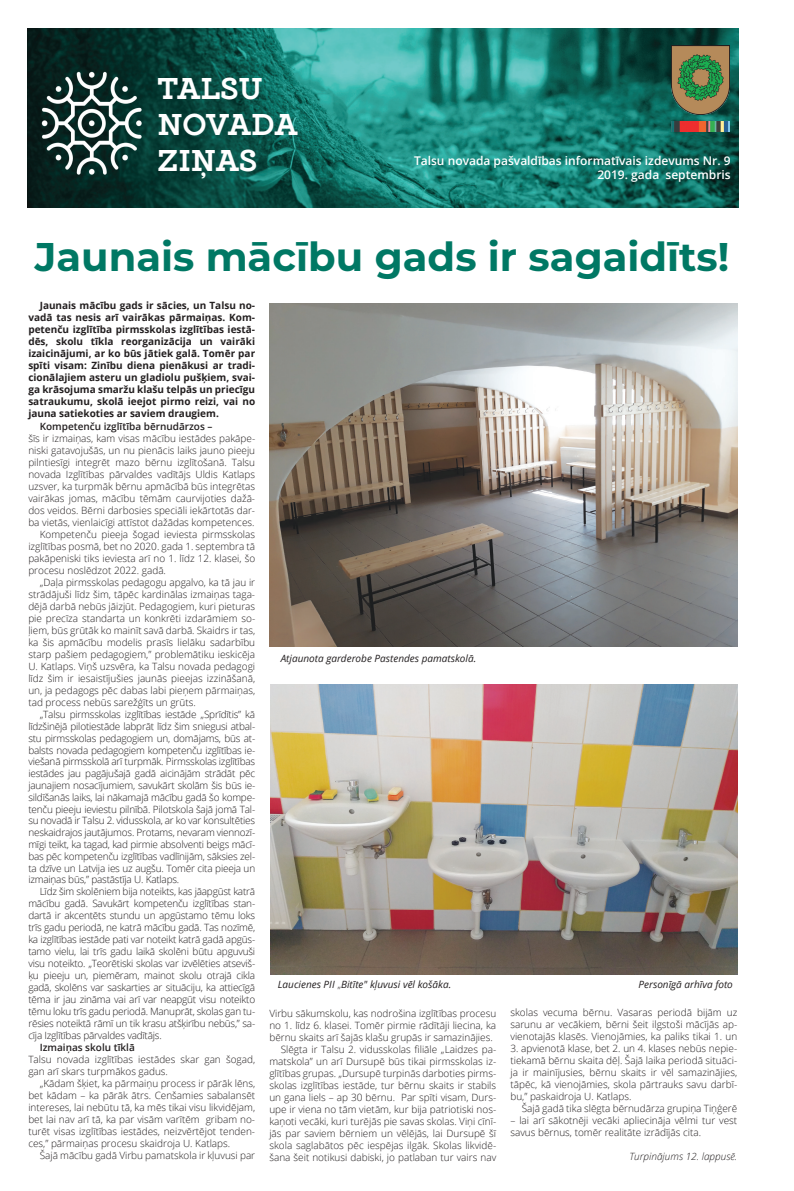
<style>
.page{position:relative;width:794px;height:1191px;background:#fff}
.page>*{position:absolute;margin:0;border:0;box-sizing:border-box;transform-origin:0 0}
.t1{font:700 40px "Montserrat";color:#007864}
.t2{font:700 30px/36px "Locke";letter-spacing:-.005em;color:#fff}
.t3{font:600 12px/14px "Open Sans";color:#fff;text-align:right}
.t4{font:300 10px/12px "Open Sans";color:#231f20;text-align:justify}
.t5{font:300 10px "Open Sans";letter-spacing:-.02em;color:#231f20}
.t6{font:700 10px/12px "Open Sans";color:#231f20;text-align:justify}
.t7{font:italic 10px "Open Sans";color:#231f20}
.t8{font:600 10px "Open Sans";color:#231f20}
.t9{font:italic 300 10px "Open Sans";color:#231f20}
.s1{font-weight:300;font-style:normal}
</style>
<div class="page">
<img style="left:27px;top:28px;width:711px;height:179px">
<img style="left:32px;top:61px;width:116px;height:120px">
<img style="left:671px;top:45px;width:58px;height:69px">
<img style="left:671px;top:121px;width:58px;height:10px">
<img style="left:269px;top:303px;width:468px;height:344px">
<img style="left:270px;top:684px;width:467px;height:290px">
<h2 class="t2" style="left:158px;top:70px;width:142px">TALSU<br>NOVADA<br>ZIŅAS</h2>
<p class="t3" style="left:414px;top:154px;width:318px">Talsu novada pašvaldības informatīvais izdevums Nr. 9<br>2019. gada septembris</p>
<h1 class="t1" style="left:35px;top:228px;width:696px">Jaunais mācību gads ir sagaidīts!</h1>
<p class="t6" style="left:28px;top:299px;width:228px;text-indent:11px">Jaunais mācību gads ir sācies, un Talsu no&shy;vadā tas nesis arī vairākas pārmaiņas. Kom&shy;petenču izglītība pirmsskolas izglītības iestā&shy;dēs, skolu tīkla reorganizācija un vairāki izaicinājumi, ar ko būs jātiek galā. Tomēr par spīti visam: Zinību diena pienākusi ar tradi&shy;cionālajiem asteru un gladiolu pušķiem, svai&shy;ga krāsojuma smaržu klašu telpās un priecīgu satraukumu, skolā ieejot pirmo reizi, vai no jauna satiekoties ar saviem draugiem.</p>
<p class="t8" style="left:40px;top:420px;width:174px">Kompetenču izglītība bērnudārzos –</p>
<p class="t4" style="left:28px;top:432px;width:228px">šīs ir izmaiņas, kam visas mācību iestādes pakāpe-</p>
<p class="t4" style="left:28px;top:444px;width:228px">niski gatavojušās, un nu pienācis laiks jauno pieeju</p>
<p class="t4" style="left:28px;top:456px;width:228px">pilntiesīgi integrēt mazo bērnu izglītošanā. Talsu</p>
<p class="t4" style="left:28px;top:468px;width:228px">novada Izglītības pārvaldes vadītājs Uldis Katlaps</p>
<p class="t4" style="left:28px;top:480px;width:228px">uzsver, ka turpmāk bērnu apmācībā būs integrētas</p>
<p class="t4" style="left:28px;top:492px;width:228px">vairākas jomas, mācību tēmām caurvijoties dažā-</p>
<p class="t4" style="left:28px;top:504px;width:228px">dos veidos. Bērni darbosies speciāli iekārtotās dar-</p>
<p class="t4" style="left:28px;top:516px;width:228px">ba vietās, vienlaicīgi attīstot dažādas kompetences.</p>
<p class="t4" style="left:40px;top:528px;width:217px">Kompetenču pieeja šogad ieviesta pirmsskolas</p>
<p class="t4" style="left:28px;top:540px;width:228px">izglītības posmā, bet no 2020. gada 1. septembra tā</p>
<p class="t4" style="left:28px;top:552px;width:228px">pakāpeniski tiks ieviesta arī no 1. līdz 12. klasei, šo</p>
<p class="t4" style="left:28px;top:564px;width:139px">procesu noslēdzot 2022. gadā.</p>
<p class="t4" style="left:40px;top:576px;width:217px">„Daļa pirmsskolas pedagogu apgalvo, ka tā jau ir</p>
<p class="t4" style="left:28px;top:588px;width:228px">strādājuši līdz šim, tāpēc kardinālas izmaiņas taga-</p>
<p class="t4" style="left:28px;top:600px;width:228px">dējā darbā nebūs jāizjūt. Pedagogiem, kuri pieturas</p>
<p class="t4" style="left:28px;top:612px;width:228px">pie precīza standarta un konkrēti izdarāmiem so-</p>
<p class="t4" style="left:28px;top:624px;width:228px">ļiem, būs grūtāk ko mainīt savā darbā. Skaidrs ir tas,</p>
<p class="t4" style="left:28px;top:636px;width:228px">ka šis apmācību modelis prasīs lielāku sadarbību</p>
<p class="t4" style="left:28px;top:648px;width:228px">starp pašiem pedagogiem,” problemātiku ieskicēja</p>
<p class="t4" style="left:28px;top:660px;width:228px">U. Katlaps. Viņš uzsvēra, ka Talsu novada pedagogi</p>
<p class="t4" style="left:28px;top:672px;width:228px">līdz šim ir iesaistījušies jaunās pieejas izzināšanā,</p>
<p class="t4" style="left:28px;top:684px;width:228px">un, ja pedagogs pēc dabas labi pieņem pārmaiņas,</p>
<p class="t4" style="left:28px;top:696px;width:169px">tad process nebūs sarežģīts un grūts.</p>
<p class="t5" style="left:40px;top:707px;width:217px">„Talsu pirmsskolas izglītības iestāde „Sprīdītis” kā</p>
<p class="t5" style="left:28px;top:719px;width:228px">līdzšinējā pilotiestāde labprāt līdz šim sniegusi atbal-</p>
<p class="t5" style="left:28px;top:731px;width:228px">stu pirmsskolas pedagogiem un, domājams, būs at-</p>
<p class="t5" style="left:28px;top:743px;width:228px">balsts novada pedagogiem kompetenču izglītības ie-</p>
<p class="t5" style="left:28px;top:755px;width:228px">viešanā pirmsskolā arī turpmāk. Pirmsskolas izglītības</p>
<p class="t5" style="left:28px;top:766px;width:228px">iestādes jau pagājušajā gadā aicinājām strādāt pēc</p>
<p class="t5" style="left:28px;top:778px;width:228px">jaunajiem nosacījumiem, savukārt skolām šis būs ie-</p>
<p class="t5" style="left:28px;top:790px;width:228px">sildīšanās laiks, lai nākamajā mācību gadā šo kompe-</p>
<p class="t5" style="left:28px;top:802px;width:228px">tenču pieeju ieviestu pilnībā. Pilotskola šajā jomā Tal-</p>
<p class="t5" style="left:28px;top:814px;width:228px">su novadā ir Talsu 2. vidusskola, ar ko var konsultēties</p>
<p class="t5" style="left:28px;top:825px;width:228px">neskaidrajos jautājumos. Protams, nevaram viennozī-</p>
<p class="t5" style="left:28px;top:837px;width:228px">mīgi teikt, ka tagad, kad pirmie absolventi beigs mācī-</p>
<p class="t5" style="left:28px;top:849px;width:228px">bas pēc kompetenču izglītības vadlīnijām, sāksies zel-</p>
<p class="t5" style="left:28px;top:861px;width:228px">ta dzīve un Latvija ies uz augšu. Tomēr cita pieeja un</p>
<p class="t5" style="left:28px;top:873px;width:152px">izmaiņas būs,” pastāstīja U. Katlaps.</p>
<p class="t5" style="left:40px;top:885px;width:217px">Līdz šim skolēniem bija noteikts, kas jāapgūst katrā</p>
<p class="t5" style="left:28px;top:897px;width:228px">mācību gadā. Savukārt kompetenču izglītības stan-</p>
<p class="t5" style="left:28px;top:909px;width:228px">dartā ir akcentēts stundu un apgūstamo tēmu loks</p>
<p class="t5" style="left:28px;top:921px;width:228px">trīs gadu periodā, ne katrā mācību gadā. Tas nozīmē,</p>
<p class="t5" style="left:28px;top:933px;width:228px">ka izglītības iestāde pati var noteikt katrā gadā apgūs-</p>
<p class="t5" style="left:28px;top:945px;width:228px">tamo vielu, lai trīs gadu laikā skolēni būtu apguvuši</p>
<p class="t5" style="left:28px;top:957px;width:228px">visu noteikto. „Teorētiski skolas var izvēlēties atseviš-</p>
<p class="t5" style="left:28px;top:969px;width:228px">ķu pieeju un, piemēram, mainot skolu otrajā cikla</p>
<p class="t5" style="left:28px;top:981px;width:228px">gadā, skolēns var saskarties ar situāciju, ka attiecīgā</p>
<p class="t5" style="left:28px;top:993px;width:228px">tēma ir jau zināma vai arī var neapgūt visu noteikto</p>
<p class="t5" style="left:28px;top:1005px;width:228px">tēmu loku trīs gadu periodā. Manuprāt, skolas gan tu-</p>
<p class="t5" style="left:28px;top:1017px;width:228px">rēsies noteiktā rāmī un tik krasu atšķirību nebūs,” sa-</p>
<p class="t5" style="left:28px;top:1029px;width:135px">cīja Izglītības pārvaldes vadītājs.</p>
<p class="t8" style="left:40px;top:1041px;width:97px">Izmaiņas skolu tīklā</p>
<p class="t4" style="left:28px;top:1053px;width:228px">Talsu novada izglītības iestādes skar gan šogad, gan arī skars turpmākos gadus.</p>
<p class="t4" style="left:28px;top:1077px;width:228px;text-indent:11px">„Kādam šķiet, ka pārmaiņu process ir pārāk lēns, bet kādam – ka pārāk ātrs. Cenšamies sabalansēt intereses, lai nebūtu tā, ka mēs tikai visu likvidējam, bet lai nav arī tā, ka par visām varītēm gribam no&shy;turēt visas izglītības iestādes, neizvērtējot tenden&shy;ces,” pārmaiņas procesu skaidroja U. Katlaps.</p>
<p class="t4" style="left:40px;top:1149px;width:217px">Šajā mācību gadā Virbu pamatskola ir kļuvusi par</p>
<p class="t7" style="left:281px;top:651px;width:197px">Atjaunota garderobe Pastendes pamatskolā.</p>
<p class="t7" style="left:278px;top:977px;width:175px">Laucienes PII <span class="s1">„</span>Bitīte" kļuvusi vēl košāka.</p>
<p class="t7" style="left:638px;top:977px;width:96px">Personīgā arhīva foto</p>
<p class="t4" style="left:510px;top:1006px;width:228px">skolas vecuma bērnu. Vasaras periodā bijām uz sarunu ar vecākiem, bērni šeit ilgstoši mācījās ap&shy;vienotajās klasēs. Vienojāmies, ka paliks tikai 1. un</p>
<p class="t4" style="left:510px;top:1042px;width:228px">3. apvienotā klase, bet 2. un 4. klases nebūs nepie&shy;tiekamā bērnu skaita dēļ. Šajā laika periodā situāci&shy;ja ir mainījusies, bērnu skaits ir vēl samazinājies, tāpēc, kā vienojāmies, skola pārtrauks savu darbī&shy;bu,” paskaidroja U. Katlaps.</p>
<p class="t4" style="left:522px;top:1102px;width:217px">Šajā gadā tika slēgta bērnudārza grupiņa Tiņģerē</p>
<p class="t4" style="left:510px;top:1114px;width:228px">– lai arī sākotnēji vecāki apliecināja vēlmi tur vest savus bērnus, tomēr realitāte izrādījās cita.</p>
<p class="t9" style="left:629px;top:1149px;width:109px">Turpinājums 12. lappusē.</p>
<p class="t4" style="left:269px;top:1006px;width:228px">Virbu sākumskolu, kas nodrošina izglītības procesu</p>
<p class="t4" style="left:269px;top:1018px;width:228px">no 1. līdz 6. klasei. Tomēr pirmie rādītāji liecina, ka</p>
<p class="t4" style="left:269px;top:1030px;width:225px">bērnu skaits arī šajās klašu grupās ir samazinājies.</p>
<p class="t4" style="left:281px;top:1042px;width:217px">Slēgta ir Talsu 2. vidusskolas filiāle „Laidzes pa-</p>
<p class="t4" style="left:269px;top:1054px;width:228px">matskola” un arī Dursupē būs tikai pirmsskolas iz-</p>
<p class="t4" style="left:269px;top:1066px;width:228px">glītības grupas. „Dursupē turpinās darboties pirms-</p>
<p class="t4" style="left:269px;top:1078px;width:228px">skolas izglītības iestāde, tur bērnu skaits ir stabils</p>
<p class="t4" style="left:269px;top:1090px;width:228px">un gana liels – ap 30 bērnu. Par spīti visam, Durs-</p>
<p class="t4" style="left:269px;top:1102px;width:228px">upe ir viena no tām vietām, kur bija patriotiski nos-</p>
<p class="t4" style="left:269px;top:1114px;width:228px">kaņoti vecāki, kuri turējās pie savas skolas. Viņi cīnī-</p>
<p class="t4" style="left:269px;top:1126px;width:228px">jās par saviem bērniem un vēlējās, lai Dursupē šī</p>
<p class="t4" style="left:269px;top:1138px;width:228px">skola saglabātos pēc iespējas ilgāk. Skolas likvidē-</p>
<p class="t4" style="left:269px;top:1150px;width:228px">šana šeit notikusi dabiski, jo patlaban tur vairs nav</p>
</div>
